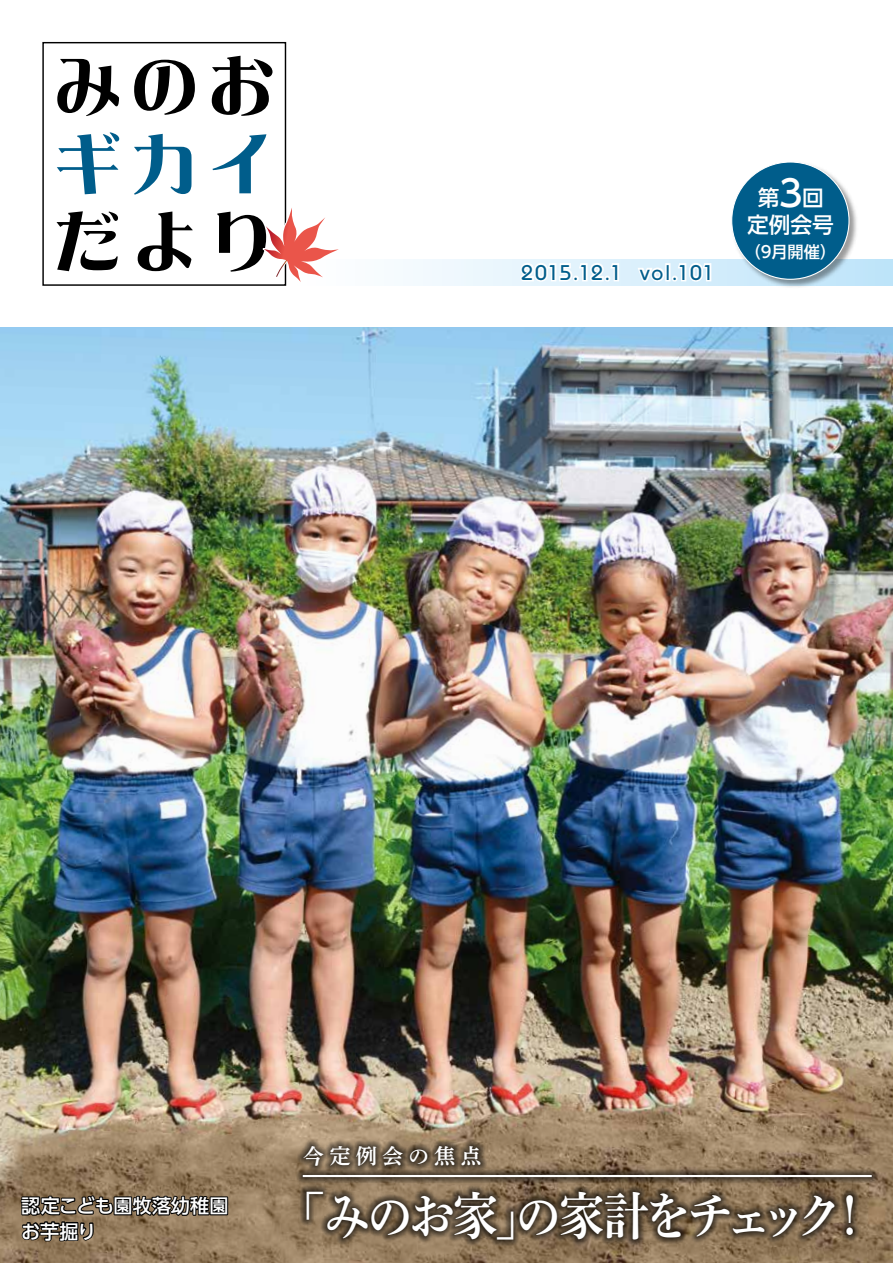
<style>
.page{position:relative;width:893px;height:1263px;background:#fff}
.page>*{position:absolute;margin:0;border:0;box-sizing:border-box;transform-origin:0 0}
.t1{font:65.1px "DF Lei Ga So Std W9";letter-spacing:.18em;color:#000}
.t2{font:65.1px "DF Lei Ga So Std W9";color:#005d8b}
.t3{font:51px "Shuei Min Pr 6 B";letter-spacing:-.075em;color:#fff;scale:.9 1}
.t4{font:500 21.75px "UD Shin Go NT Pr 6";color:#fff}
.t5{font:500 21.3px "Bauhaus Std";letter-spacing:.03em;color:#005d8b}
.t6{font:21.3px "Shuei Yobu Min Std B";letter-spacing:.24em;color:#fff}
.t7{font:500 19.2px/25.5px "UD Shin Go Pro";letter-spacing:-.02em;color:#fff}
.t8{font:500 16.2px "UD Shin Go NT Pr 6";color:#fff}
.s1{font-size:36.15px}
</style>
<div class="page">
<img style="left:0;top:327px;width:893px;height:936px">
<div style="left:298px;top:1182px;width:564px;height:66px;background:#000;opacity:.75"></div>
<svg style="left:300px;top:1186px;width:559px;height:60px"></svg>
<div style="left:294px;top:1166px;width:586px;height:20px;background:#000;opacity:.75"></div>
<svg style="left:297px;top:1169px;width:581px;height:14px"></svg>
<hr style="left:303px;top:1175px;width:569px;height:2px;background:#fff">
<div style="left:296px;top:1138px;width:192px;height:35px;background:#000;opacity:.75"></div>
<svg style="left:297px;top:1139px;width:190px;height:33px"></svg>
<svg style="left:20px;top:1193px;width:209px;height:50px"></svg>
<svg style="left:403px;top:260px;width:490px;height:25px"></svg>
<svg style="left:518px;top:261px;width:103px;height:22px"></svg>
<svg style="left:635px;top:265px;width:31px;height:21px"></svg>
<svg style="left:672px;top:261px;width:41px;height:22px"></svg>
<div style="left:42px;top:42px;width:244px;height:244px;border:1px solid #000"></div>
<svg style="left:239px;top:206px;width:100px;height:80px"></svg>
<img style="left:729px;top:163px;width:131px;height:124px">
<div style="left:732px;top:162px;width:117px;height:117px;background:#005d8b;border-radius:50%"></div>
<h1 class="t1" style="left:55px;top:51px;width:220px">みのお</h1>
<h1 class="t2" style="left:55px;top:129px;width:220px">ギカイ</h1>
<h1 class="t1" style="left:55px;top:207px;width:220px">だより</h1>
<p class="t4" style="left:747px;top:207px;width:88px">定例会号</p>
<p class="t4" style="left:758px;top:180px;width:68px">第<span class="s1">３</span>回</p>
<p class="t8" style="left:744px;top:239px;width:93px">（9月開催）</p>
<p class="t5" style="left:521px;top:260px;width:195px">2015.12.1 vol.101</p>
<p class="t7" style="left:21px;top:1192px;width:209px">認定こども園牧落幼稚園お芋掘り</p>
<p class="t6" style="left:303px;top:1141px;width:181px">今定例会の焦点</p>
<h2 class="t3" style="left:279px;top:1187px;width:661px">「みのお家」の家計をチェック！</h2>
</div>
